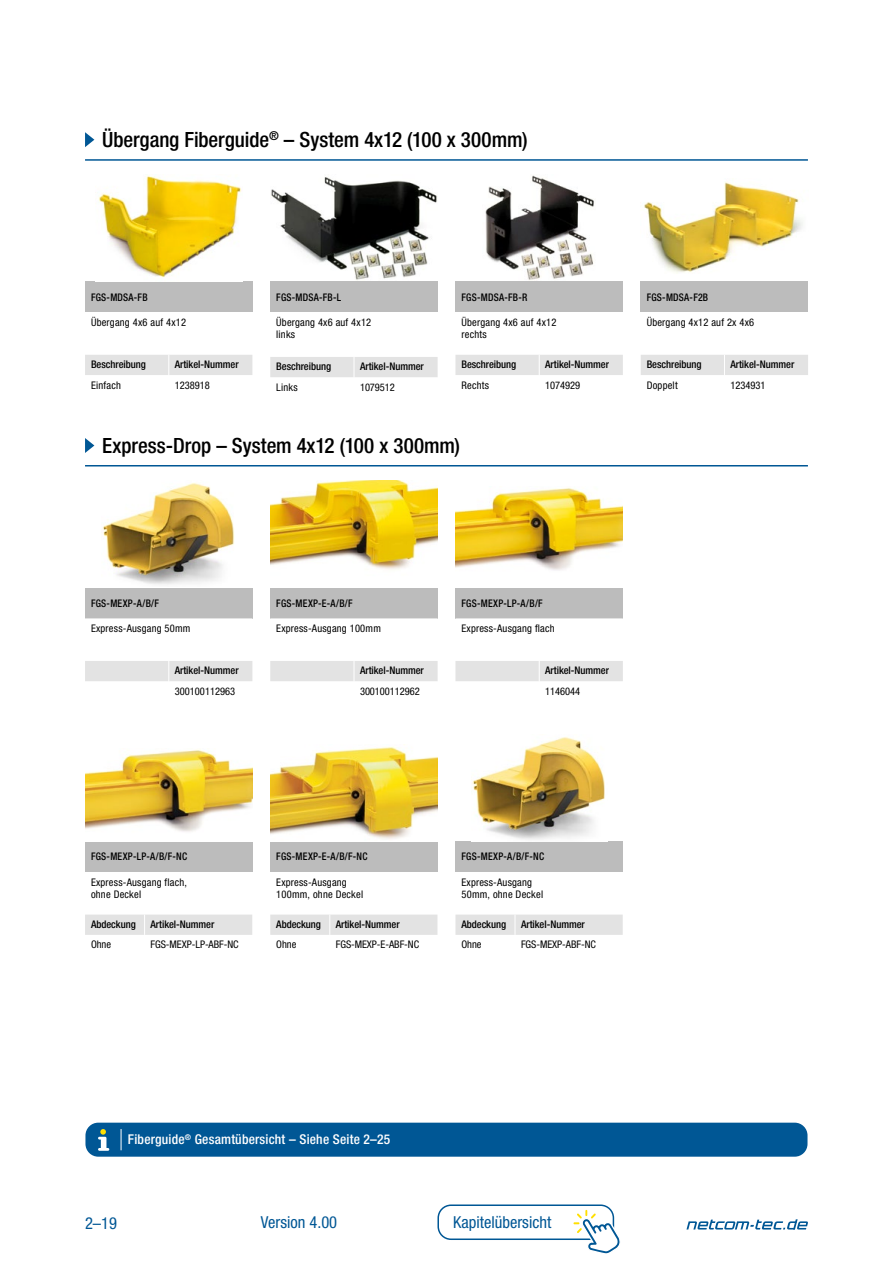
<style>
.page{position:relative;width:893px;height:1263px;background:#fff}
.page>*{position:absolute;margin:0;border:0;box-sizing:border-box;transform-origin:0 0}
.t1{font:500 condensed 21px "Helvetica Neue LT Std";color:#000}
.t2{font:condensed 16.5px "Helvetica Neue LT Std";color:#005795}
.t3{font:500 condensed 13.5px "Helvetica Neue LT Std";letter-spacing:.015em;color:#fff}
.t4{font:condensed 10.5px/12.6px "Helvetica Neue LT Std";letter-spacing:.02em;color:#000}
.t5{font:500 condensed 10.5px "Helvetica Neue LT Std";letter-spacing:-.005em;color:#000}
.t6{font:500 condensed 10.5px "Helvetica Neue LT Std";letter-spacing:.025em;color:#000;scale:.93 1}
.t7{font:condensed 10.5px "Helvetica Neue LT Std";letter-spacing:-.005em;color:#000}
.t8{font:500 condensed 10.5px "Helvetica Neue LT Std";letter-spacing:-.005em;color:#000;scale:.93 1}
.t9{font:500 condensed 10.5px "Helvetica Neue LT Std";letter-spacing:.03em;color:#000;scale:.93 1}
.t10{font:condensed 10.5px "Helvetica Neue LT Std";color:#000}
</style>
<div class="page">
<svg style="left:686px;top:1219px;width:122px;height:10px"></svg>
<div style="left:437px;top:1204px;width:177px;height:36px;border:2px solid #005795;border-radius:13px"></div>
<svg style="left:573px;top:1210px;width:47px;height:44px"></svg>
<svg style="left:85px;top:438px;width:9px;height:15px"></svg>
<hr style="left:85px;top:465px;width:723px;height:1px;background:#005795">
<div style="left:85px;top:588px;width:167px;height:30px;background:#bcbcbc"></div>
<svg style="left:85px;top:618px;width:167px;height:63px"></svg>
<img style="left:102px;top:483px;width:133px;height:102px">
<div style="left:270px;top:588px;width:168px;height:30px;background:#bcbcbc"></div>
<svg style="left:270px;top:618px;width:168px;height:63px"></svg>
<img style="left:270px;top:480px;width:168px;height:90px">
<div style="left:455px;top:588px;width:168px;height:30px;background:#bcbcbc"></div>
<svg style="left:455px;top:618px;width:168px;height:63px"></svg>
<img style="left:455px;top:487px;width:168px;height:83px">
<div style="left:85px;top:281px;width:167px;height:31px;background:#bcbcbc"></div>
<div style="left:85px;top:355px;width:167px;height:20px;background:#e3e3e3"></div>
<img style="left:98px;top:175px;width:144px;height:103px">
<svg style="left:85px;top:132px;width:9px;height:15px"></svg>
<hr style="left:85px;top:159px;width:723px;height:2px;background:#005795">
<div style="left:270px;top:281px;width:168px;height:31px;background:#bcbcbc"></div>
<div style="left:270px;top:357px;width:168px;height:20px;background:#e3e3e3"></div>
<img style="left:271px;top:177px;width:166px;height:103px">
<div style="left:455px;top:281px;width:168px;height:31px;background:#bcbcbc"></div>
<div style="left:455px;top:355px;width:168px;height:20px;background:#e3e3e3"></div>
<img style="left:485px;top:175px;width:109px;height:105px">
<div style="left:641px;top:281px;width:167px;height:31px;background:#bcbcbc"></div>
<div style="left:641px;top:355px;width:167px;height:20px;background:#e3e3e3"></div>
<img style="left:644px;top:182px;width:159px;height:91px">
<div style="left:455px;top:841px;width:168px;height:31px;background:#bcbcbc"></div>
<div style="left:455px;top:914px;width:168px;height:21px;background:#e3e3e3"></div>
<img style="left:472px;top:737px;width:133px;height:103px">
<div style="left:270px;top:841px;width:167px;height:31px;background:#bcbcbc"></div>
<div style="left:270px;top:914px;width:167px;height:21px;background:#e3e3e3"></div>
<img style="left:270px;top:746px;width:167px;height:93px">
<div style="left:85px;top:841px;width:167px;height:31px;background:#bcbcbc"></div>
<div style="left:85px;top:914px;width:167px;height:21px;background:#e3e3e3"></div>
<img style="left:85px;top:749px;width:167px;height:83px">
<div style="left:85px;top:1123px;width:722px;height:34px;background:#005795;border-radius:13px"></div>
<svg style="left:98px;top:1129px;width:11px;height:22px"></svg>
<svg style="left:121px;top:1129px;width:1px;height:21px"></svg>
<h1 class="t1" style="left:102px;top:127px;width:427px">Übergang Fiberguide<sup>®</sup> – System 4x12 (100 x 300mm)</h1>
<p class="t6" style="left:91px;top:291px;width:62px">FGS-MDSA-FB</p>
<p class="t4" style="left:91px;top:316px;width:97px">Übergang 4x6 auf 4x12</p>
<p class="t5" style="left:91px;top:358px;width:56px">Beschreibung</p>
<p class="t5" style="left:175px;top:358px;width:65px">Artikel-Nummer</p>
<p class="t4" style="left:91px;top:378px;width:31px">Einfach</p>
<p class="t7" style="left:175px;top:379px;width:36px">1238918</p>
<p class="t6" style="left:276px;top:291px;width:71px">FGS-MDSA-FB-L</p>
<p class="t4" style="left:276px;top:316px;width:97px">Übergang 4x6 auf 4x12 links</p>
<p class="t5" style="left:276px;top:360px;width:56px">Beschreibung</p>
<p class="t5" style="left:360px;top:360px;width:65px">Artikel-Nummer</p>
<p class="t4" style="left:276px;top:381px;width:23px">Links</p>
<p class="t7" style="left:360px;top:381px;width:36px">1079512</p>
<p class="t6" style="left:461px;top:291px;width:72px">FGS-MDSA-FB-R</p>
<p class="t4" style="left:461px;top:316px;width:97px">Übergang 4x6 auf 4x12 rechts</p>
<p class="t5" style="left:461px;top:358px;width:56px">Beschreibung</p>
<p class="t5" style="left:545px;top:358px;width:65px">Artikel-Nummer</p>
<p class="t4" style="left:461px;top:378px;width:29px">Rechts</p>
<p class="t7" style="left:545px;top:379px;width:36px">1074929</p>
<h1 class="t1" style="left:102px;top:433px;width:359px">Express-Drop – System 4x12 (100 x 300mm)</h1>
<p class="t6" style="left:647px;top:291px;width:68px">FGS-MDSA-F2B</p>
<p class="t4" style="left:647px;top:316px;width:109px">Übergang 4x12 auf 2x 4x6</p>
<p class="t5" style="left:647px;top:358px;width:56px">Beschreibung</p>
<p class="t5" style="left:730px;top:358px;width:65px">Artikel-Nummer</p>
<p class="t4" style="left:647px;top:378px;width:33px">Doppelt</p>
<p class="t7" style="left:730px;top:379px;width:36px">1234931</p>
<p class="t8" style="left:91px;top:597px;width:75px">FGS-MEXP-A/B/F</p>
<p class="t4" style="left:91px;top:622px;width:101px">Express-Ausgang 50mm</p>
<p class="t5" style="left:175px;top:664px;width:65px">Artikel-Nummer</p>
<p class="t10" style="left:175px;top:685px;width:62px">300100112963</p>
<p class="t8" style="left:276px;top:597px;width:84px">FGS-MEXP-E-A/B/F</p>
<p class="t4" style="left:276px;top:622px;width:106px">Express-Ausgang 100mm</p>
<p class="t5" style="left:360px;top:664px;width:65px">Artikel-Nummer</p>
<p class="t7" style="left:360px;top:685px;width:61px">300100112962</p>
<p class="t9" style="left:461px;top:597px;width:89px">FGS-MEXP-LP-A/B/F</p>
<p class="t4" style="left:461px;top:622px;width:95px">Express-Ausgang flach</p>
<p class="t5" style="left:545px;top:664px;width:65px">Artikel-Nummer</p>
<p class="t7" style="left:545px;top:685px;width:36px">1146044</p>
<p class="t6" style="left:91px;top:850px;width:105px">FGS-MEXP-LP-A/B/F-NC</p>
<p class="t4" style="left:91px;top:875px;width:97px">Express-Ausgang flach, ohne Deckel</p>
<p class="t5" style="left:91px;top:918px;width:46px">Abdeckung</p>
<p class="t5" style="left:151px;top:918px;width:65px">Artikel-Nummer</p>
<p class="t4" style="left:91px;top:938px;width:22px">Ohne</p>
<p class="t7" style="left:151px;top:938px;width:90px">FGS-MEXP-LP-ABF-NC</p>
<p class="t6" style="left:276px;top:850px;width:100px">FGS-MEXP-E-A/B/F-NC</p>
<p class="t4" style="left:276px;top:875px;width:88px">Express-Ausgang<br>100mm, ohne Deckel</p>
<p class="t5" style="left:276px;top:918px;width:46px">Abdeckung</p>
<p class="t5" style="left:336px;top:918px;width:65px">Artikel-Nummer</p>
<p class="t4" style="left:276px;top:938px;width:22px">Ohne</p>
<p class="t7" style="left:336px;top:938px;width:85px">FGS-MEXP-E-ABF-NC</p>
<p class="t6" style="left:461px;top:850px;width:90px">FGS-MEXP-A/B/F-NC</p>
<p class="t4" style="left:461px;top:875px;width:83px">Express-Ausgang<br>50mm, ohne Deckel</p>
<p class="t5" style="left:461px;top:918px;width:46px">Abdeckung</p>
<p class="t5" style="left:521px;top:918px;width:65px">Artikel-Nummer</p>
<p class="t4" style="left:461px;top:938px;width:22px">Ohne</p>
<p class="t7" style="left:521px;top:938px;width:76px">FGS-MEXP-ABF-NC</p>
<p class="t3" style="left:128px;top:1132px;width:264px">Fiberguide<sup>®</sup> Gesamtübersicht – Siehe Seite 2–25</p>
<h2 class="t2" style="left:85px;top:1213px;width:34px">2–19</h2>
<h2 class="t2" style="left:261px;top:1213px;width:78px">Version 4.00</h2>
<h2 class="t2" style="left:453px;top:1213px;width:100px">Kapitelübersicht</h2>
</div>
